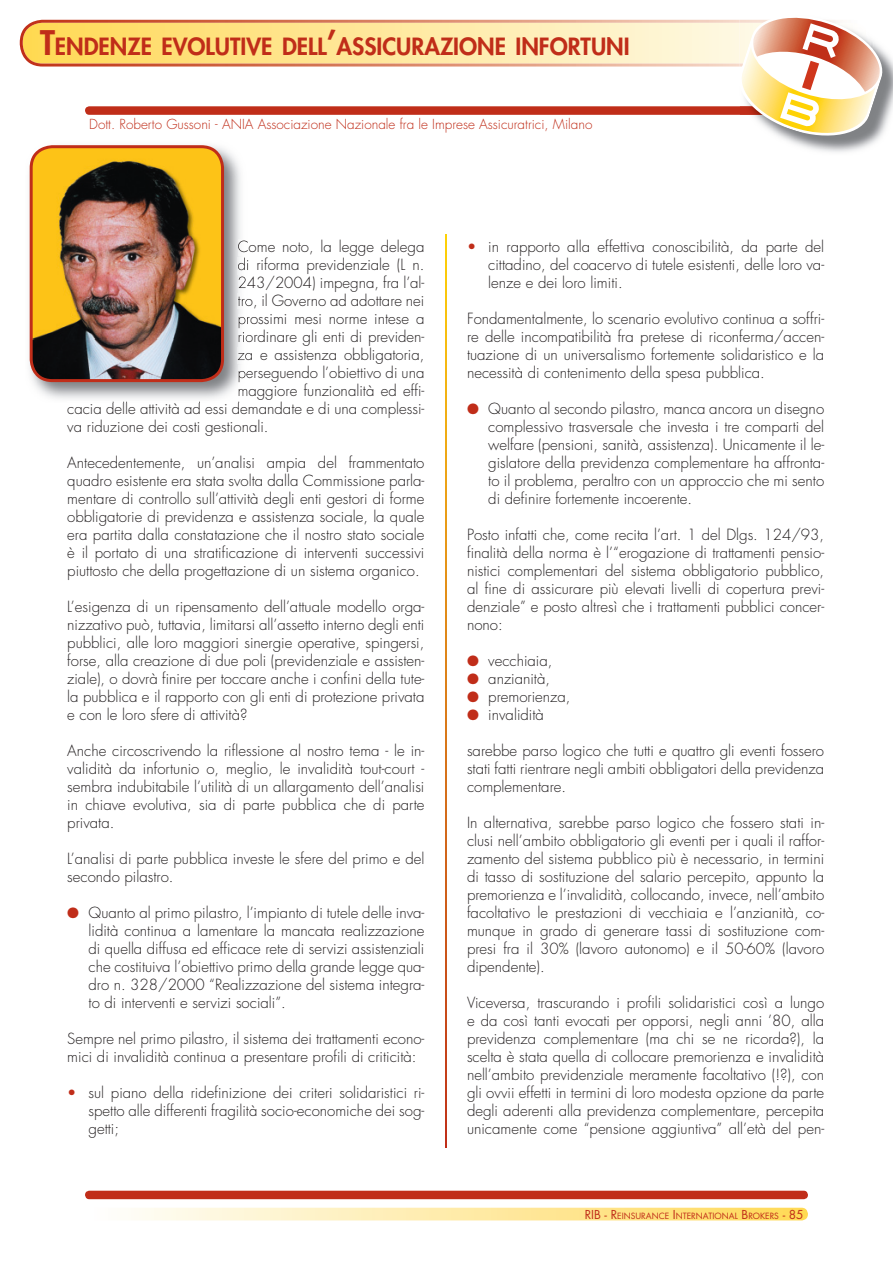
<style>
.page{position:relative;width:893px;height:1263px;background:#fff}
.page>*{position:absolute;margin:0;border:0;box-sizing:border-box;transform-origin:0 0}
.t1{font:800 23.1px "Futura";color:#c02d19}
.t2{font:300 15px/18px "Futura";color:#231f20;text-align:justify}
.t3{font:300 13.5px "Futura";color:#c02d19}
.t4{font:8.4px "Futura";color:#c02d19}
.s1{font-size:33px}
.s2{color:#c02d19}
.s3{font-size:12px}
</style>
<div class="page">
<svg style="left:445px;top:235px;width:1px;height:912px"></svg>
<img style="left:789px;top:55px;width:104px;height:97px">
<svg style="left:20px;top:17px;width:868px;height:124px"></svg>
<div style="left:85px;top:1191px;width:723px;height:8px;background:#c02d19;border-radius:4px"></div>
<svg style="left:85px;top:1208px;width:723px;height:12px;background:#feebaa"></svg>
<img style="left:29px;top:149px;width:212px;height:253px">
<img style="left:238px;top:253px;width:3px;height:39px">
<svg style="left:238px;top:240px;width:9px;height:13px"></svg>
<img style="left:238px;top:257px;width:7px;height:14px">
<svg style="left:239px;top:276px;width:7px;height:13px"></svg>
<svg style="left:238px;top:296px;width:9px;height:11px"></svg>
<svg style="left:239px;top:316px;width:8px;height:27px"></svg>
<img style="left:238px;top:348px;width:6px;height:16px">
<svg style="left:238px;top:352px;width:9px;height:8px"></svg>
<img style="left:239px;top:366px;width:2px;height:34px">
<svg style="left:239px;top:370px;width:8px;height:12px"></svg>
<svg style="left:239px;top:388px;width:8px;height:9px"></svg>
<img style="left:30px;top:145px;width:194px;height:237px">
<h1 class="t1" style="left:40px;top:36px;width:591px"><span class="s1">T</span>ENDENZE EVOLUTIVE DELL<span class="s1">’</span>ASSICURAZIONE INFORTUNI</h1>
<p class="t3" style="left:89px;top:118px;width:505px">Dott. Roberto Gussoni - ANIA Associazione Nazionale fra le Imprese Assicuratrici, Milano</p>
<p class="t2" style="left:237px;top:239px;width:188px">Come noto, la legge delega</p>
<p class="t2" style="left:237px;top:257px;width:188px">di riforma previdenziale (L n.</p>
<p class="t2" style="left:237px;top:275px;width:188px">243/2004) impegna, fra l’al-</p>
<p class="t2" style="left:237px;top:293px;width:188px">tro, il Governo ad adottare nei</p>
<p class="t2" style="left:237px;top:311px;width:188px">prossimi mesi norme intese a</p>
<p class="t2" style="left:237px;top:329px;width:188px">riordinare gli enti di previden-</p>
<p class="t2" style="left:237px;top:347px;width:188px">za e assistenza obbligatoria,</p>
<p class="t2" style="left:237px;top:365px;width:188px">perseguendo l’obiettivo di una</p>
<p class="t2" style="left:237px;top:383px;width:188px">maggiore funzionalità ed effi-</p>
<p class="t2" style="left:67px;top:401px;width:359px">cacia delle attività ad essi demandate e di una complessi-</p>
<p class="t2" style="left:67px;top:419px;width:203px">va riduzione dei costi gestionali.</p>
<p class="t2" style="left:67px;top:455px;width:359px">Antecedentemente, un’analisi ampia del frammentato quadro esistente era stata svolta dalla Commissione parla&shy;mentare di controllo sull’attività degli enti gestori di forme obbligatorie di previdenza e assistenza sociale, la quale era partita dalla constatazione che il nostro stato sociale è il portato di una stratificazione di interventi successivi piuttosto che della progettazione di un sistema organico.</p>
<p class="t2" style="left:67px;top:599px;width:359px">L’esigenza di un ripensamento dell’attuale modello orga&shy;nizzativo può, tuttavia, limitarsi all’assetto interno degli enti pubblici, alle loro maggiori sinergie operative, spingersi, forse, alla creazione di due poli (previdenziale e assisten&shy;ziale), o dovrà finire per toccare anche i confini della tute&shy;la pubblica e il rapporto con gli enti di protezione privata e con le loro sfere di attività?</p>
<p class="t2" style="left:67px;top:743px;width:359px">Anche circoscrivendo la riflessione al nostro tema - le in&shy;validità da infortunio o, meglio, le invalidità tout-court - sembra indubitabile l’utilità di un allargamento dell’analisi in chiave evolutiva, sia di parte pubblica che di parte privata.</p>
<p class="t2" style="left:67px;top:851px;width:359px">L’analisi di parte pubblica investe le sfere del primo e del secondo pilastro.</p>
<p class="t2" style="left:89px;top:905px;width:337px;text-indent:-21px"><span class="s2">●</span> Quanto al primo pilastro, l’impianto di tutele delle inva&shy;lidità continua a lamentare la mancata realizzazione di quella diffusa ed efficace rete di servizi assistenziali che costituiva l’obiettivo primo della grande legge qua&shy;dro n. 328/2000 “Realizzazione del sistema integra&shy;to di interventi e servizi sociali”.</p>
<p class="t2" style="left:67px;top:1031px;width:359px">Sempre nel primo pilastro, il sistema dei trattamenti econo&shy;mici di invalidità continua a presentare profili di criticità:</p>
<p class="t2" style="left:89px;top:1085px;width:337px;text-indent:-21px"><span class="s2">•</span> sul piano della ridefinizione dei criteri solidaristici ri&shy;spetto alle differenti fragilità socio-economiche dei sog&shy;getti;</p>
<p class="t2" style="left:488px;top:239px;width:337px;text-indent:-21px"><span class="s2">•</span> in rapporto alla effettiva conoscibilità, da parte del cittadino, del coacervo di tutele esistenti, delle loro va&shy;lenze e dei loro limiti.</p>
<p class="t2" style="left:467px;top:311px;width:359px">Fondamentalmente, lo scenario evolutivo continua a soffri&shy;re delle incompatibilità fra pretese di riconferma/accen&shy;tuazione di un universalismo fortemente solidaristico e la necessità di contenimento della spesa pubblica.</p>
<p class="t2" style="left:488px;top:401px;width:337px;text-indent:-21px"><span class="s2">●</span> Quanto al secondo pilastro, manca ancora un disegno complessivo trasversale che investa i tre comparti del welfare (pensioni, sanità, assistenza). Unicamente il le&shy;gislatore della previdenza complementare ha affronta&shy;to il problema, peraltro con un approccio che mi sento di definire fortemente incoerente.</p>
<p class="t2" style="left:467px;top:527px;width:359px">Posto infatti che, come recita l’art. 1 del Dlgs. 124/93, finalità della norma è l’“erogazione di trattamenti pensio&shy;nistici complementari del sistema obbligatorio pubblico, al fine di assicurare più elevati livelli di copertura previ&shy;denziale” e posto altresì che i trattamenti pubblici concer&shy;nono:</p>
<p class="t2" style="left:467px;top:653px;width:87px"><span class="s2">●</span> vecchiaia,</p>
<p class="t2" style="left:467px;top:671px;width:85px"><span class="s2">●</span> anzianità,</p>
<p class="t2" style="left:467px;top:689px;width:105px"><span class="s2">●</span> premorienza,</p>
<p class="t2" style="left:467px;top:707px;width:78px"><span class="s2">●</span> invalidità</p>
<p class="t2" style="left:467px;top:743px;width:359px">sarebbe parso logico che tutti e quattro gli eventi fossero stati fatti rientrare negli ambiti obbligatori della previdenza complementare.</p>
<p class="t2" style="left:467px;top:815px;width:359px">In alternativa, sarebbe parso logico che fossero stati in&shy;clusi nell’ambito obbligatorio gli eventi per i quali il raffor&shy;zamento del sistema pubblico più è necessario, in termini di tasso di sostituzione del salario percepito, appunto la premorienza e l’invalidità, collocando, invece, nell’ambito facoltativo le prestazioni di vecchiaia e l’anzianità, co&shy;munque in grado di generare tassi di sostituzione com&shy;presi fra il 30% (lavoro autonomo) e il 50-60% (lavoro dipendente).</p>
<p class="t2" style="left:467px;top:995px;width:359px">Viceversa, trascurando i profili solidaristici così a lungo e da così tanti evocati per opporsi, negli anni ’80, alla previdenza complementare (ma chi se ne ricorda?), la scelta è stata quella di collocare premorienza e invalidità nell’ambito previdenziale meramente facoltativo (!?), con gli ovvii effetti in termini di loro modesta opzione da parte degli aderenti alla previdenza complementare, percepita unicamente come “pensione aggiuntiva” all’età del pen-</p>
<p class="t4" style="left:585px;top:1212px;width:220px"><span class="s3">RIB - R</span>EINSURANCE <span class="s3">I</span>NTERNATIONAL <span class="s3">B</span>ROKERS <span class="s3">- 85</span></p>
</div>
